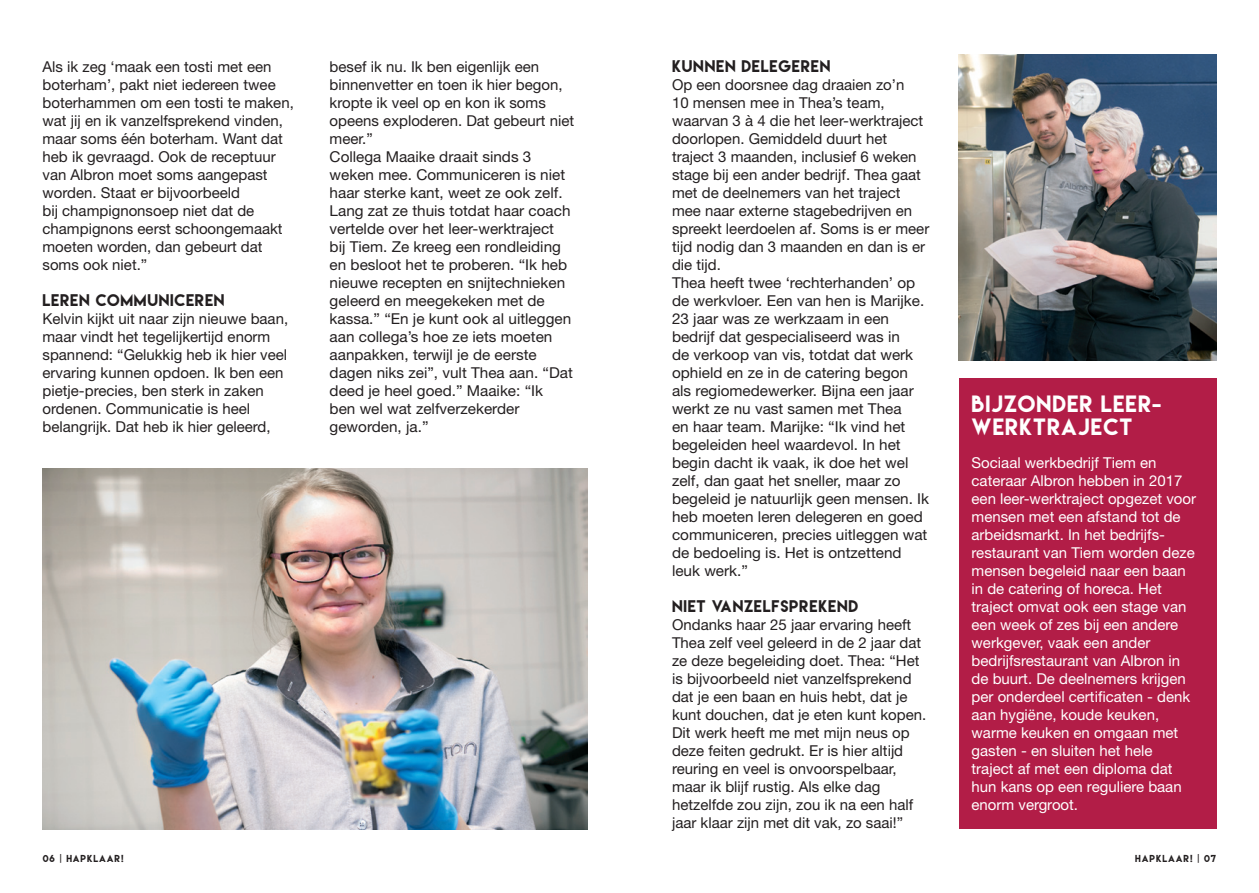
<style>
.page{position:relative;width:1259px;height:893px;background:#fff}
.page>*{position:absolute;margin:0;border:0;box-sizing:border-box;transform-origin:0 0}
.Tussenkop{font:21px/22.5px "Lemon Milk";letter-spacing:.05em;color:#fff}
.Tekst{font:15px/18px "Helvetica Neue";color:#231f20}
.Tekst_kader{font:15px/18px "Helvetica Neue";color:#fff}
.Tussenkop-2{font:15px "Lemon Milk";letter-spacing:.05em;color:#231f20}
.t1{font:9px "Lemon Milk";letter-spacing:.1em;color:#231f20}
</style>
<div class="page">
<div style="left:959px;top:378px;width:257px;height:450px;background:#b21d47"></div>
<img style="left:43px;top:468px;width:544px;height:361px">
<img style="left:958px;top:54px;width:258px;height:306px">
<p class="Tekst" style="left:43px;top:57px;width:253px">Als ik zeg ‘maak een tosti met een boterham’, pakt niet iedereen twee boterhammen om een tosti te maken, wat jij en ik vanzelfsprekend vinden, maar soms één boterham. Want dat heb ik gevraagd. Ook de receptuur van Albron moet soms aangepast worden. Staat er bijvoorbeeld<br>bij champignonsoep niet dat de champignons eerst schoongemaakt moeten worden, dan gebeurt dat soms ook niet.”</p>
<p class="Tussenkop-2" style="left:43px;top:290px;width:184px">LEREN COMMUNICEREN</p>
<p class="Tekst" style="left:43px;top:309px;width:247px">Kelvin kijkt uit naar zijn nieuwe baan, maar vindt het tegelijkertijd enorm spannend: “Gelukkig heb ik hier veel ervaring kunnen opdoen. Ik ben een pietje-precies, ben sterk in zaken ordenen. Communicatie is heel belangrijk. Dat heb ik hier geleerd,</p>
<p class="Tekst" style="left:330px;top:57px;width:246px">besef ik nu. Ik ben eigenlijk een binnenvetter en toen ik hier begon, kropte ik veel op en kon ik soms opeens exploderen. Dat gebeurt niet meer.”</p>
<p class="Tekst" style="left:330px;top:147px;width:245px">Collega Maaike draait sinds 3 weken mee. Communiceren is niet haar sterke kant, weet ze ook zelf.<br>Lang zat ze thuis totdat haar coach vertelde over het leer-werktraject bij Tiem. Ze kreeg een rondleiding en besloot het te proberen. “Ik heb nieuwe recepten en snijtechnieken geleerd en meegekeken met de kassa.” “En je kunt ook al uitleggen aan collega’s hoe ze iets moeten aanpakken, terwijl je de eerste dagen niks zei”, vult Thea aan. “Dat deed je heel goed.” Maaike: “Ik<br>ben wel wat zelfverzekerder geworden, ja.”</p>
<p class="Tussenkop-2" style="left:672px;top:56px;width:160px">KUNNEN DELEGEREN</p>
<p class="Tekst" style="left:672px;top:75px;width:259px">Op een doorsnee dag draaien zo’n<br>10 mensen mee in Thea’s team, waarvan 3 à 4 die het leer-werktraject doorlopen. Gemiddeld duurt het traject 3 maanden, inclusief 6 weken stage bij een ander bedrijf. Thea gaat met de deelnemers van het traject mee naar externe stagebedrijven en spreekt leerdoelen af. Soms is er meer tijd nodig dan 3 maanden en dan is er die tijd.</p>
<p class="Tekst" style="left:672px;top:273px;width:259px">Thea heeft twee ‘rechterhanden’ op de werkvloer. Een van hen is Marijke.<br>23 jaar was ze werkzaam in een bedrijf dat gespecialiseerd was in<br>de verkoop van vis, totdat dat werk ophield en ze in de catering begon als regiomedewerker. Bijna een jaar werkt ze nu vast samen met Thea<br>en haar team. Marijke: “Ik vind het begeleiden heel waardevol. In het begin dacht ik vaak, ik doe het wel zelf, dan gaat het sneller, maar zo begeleid je natuurlijk geen mensen. Ik heb moeten leren delegeren en goed communiceren, precies uitleggen wat de bedoeling is. Het is ontzettend leuk werk.”</p>
<p class="Tussenkop-2" style="left:672px;top:596px;width:188px">NIET VANZELFSPREKEND</p>
<p class="Tekst" style="left:672px;top:615px;width:256px">Ondanks haar 25 jaar ervaring heeft Thea zelf veel geleerd in de 2 jaar dat ze deze begeleiding doet. Thea: “Het is bijvoorbeeld niet vanzelfsprekend dat je een baan en huis hebt, dat je kunt douchen, dat je eten kunt kopen.<br>Dit werk heeft me met mijn neus op deze feiten gedrukt. Er is hier altijd reuring en veel is onvoorspelbaar, maar ik blijf rustig. Als elke dag hetzelfde zou zijn, zou ik na een half jaar klaar zijn met dit vak, zo saai!”</p>
<p class="Tussenkop" style="left:971px;top:392px;width:191px">BIJZONDER LEER-<br>WERKTRAJECT</p>
<p class="Tekst_kader" style="left:971px;top:453px;width:226px">Sociaal werkbedrijf Tiem en cateraar Albron hebben in 2017 een leer-werktraject opgezet voor mensen met een afstand tot de arbeidsmarkt. In het bedrijfs&shy;restaurant van Tiem worden deze mensen begeleid naar een baan in de catering of horeca. Het traject omvat ook een stage van een week of zes bij een andere werkgever, vaak een ander bedrijfsrestaurant van Albron in de buurt. De deelnemers krijgen per onderdeel certificaten - denk aan hygiëne, koude keuken, warme keuken en omgaan met gasten - en sluiten het hele traject af met een diploma dat hun kans op een reguliere baan enorm vergroot.</p>
<p class="t1" style="left:43px;top:852px;width:82px">06 | HAPKLAAR!</p>
<p class="t1" style="left:1135px;top:852px;width:82px">HAPKLAAR! | 07</p>
</div>
